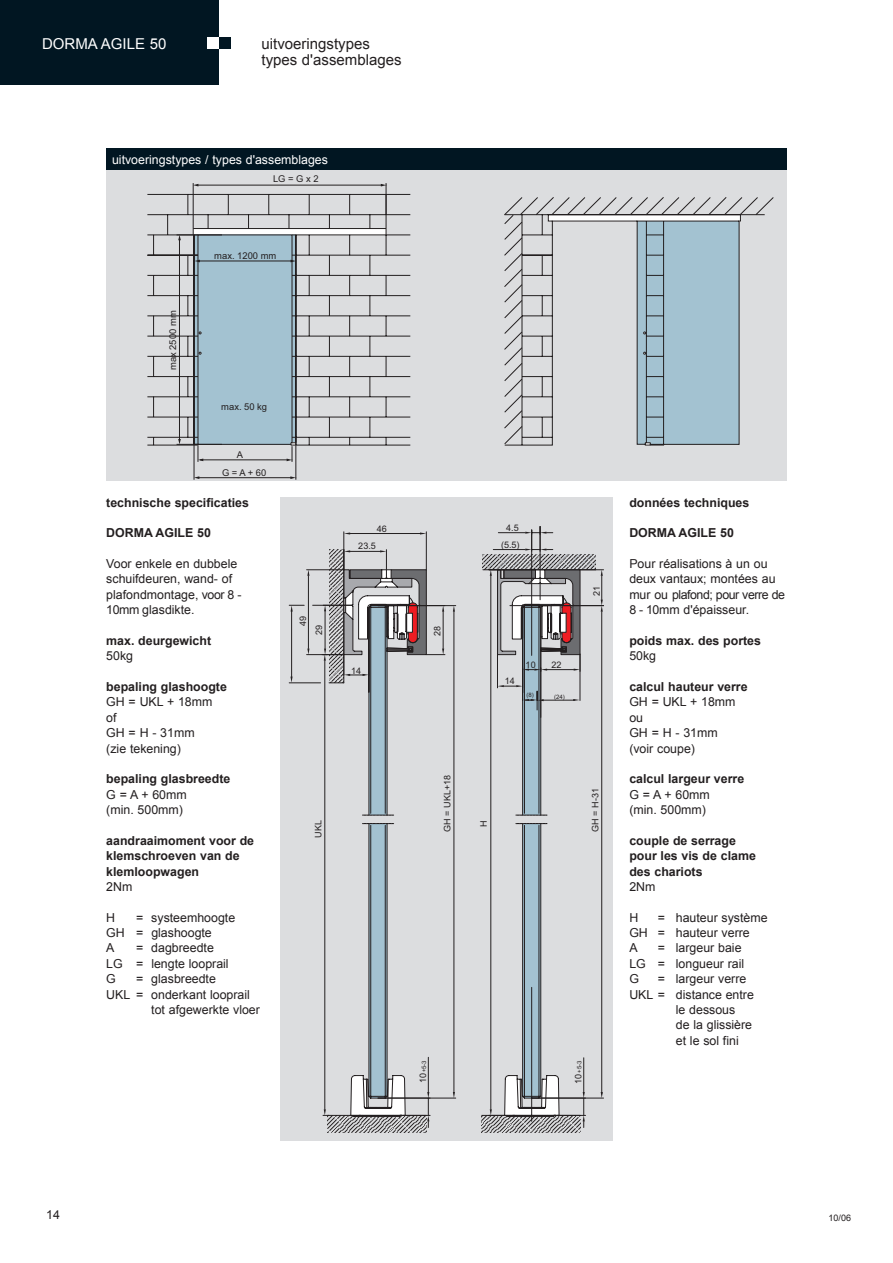
<style>
.page{position:relative;width:893px;height:1263px;background:#fff}
.page>*{position:absolute;margin:0;border:0;box-sizing:border-box;transform-origin:0 0}
.t1{font:15px/16.5px "Arial";color:#231f20}
.t2{font:15px "Arial";color:#fff}
.t3{font:12.3px/15.3px "Arial";color:#231f20}
.t4{font:700 12.3px/15.3px "Arial";color:#231f20}
.t5{font:12.3px "Arial";color:#fff}
.t6{font:9.45px "Arial";color:#231f20}
.t7{font:9px/16.8px "Arial";color:#231f20;text-align:center}
.t8{font:6px "Arial";color:#231f20}
.s1{font-size:9px}
</style>
<div class="page">
<div style="left:0;top:0;width:219px;height:85px;background:#011622"></div>
<div style="left:219px;top:37px;width:12px;height:11px;background:#011622"></div>
<div style="left:207px;top:37px;width:12px;height:11px;background:#fff"></div>
<div style="left:106px;top:168px;width:681px;height:312px;background:#dcdddf"></div>
<svg style="left:147px;top:194px;width:264px;height:251px"></svg>
<svg style="left:193px;top:183px;width:193px;height:297px"></svg>
<svg style="left:198px;top:458px;width:5px;height:3px"></svg>
<svg style="left:504px;top:197px;width:270px;height:247px"></svg>
<svg style="left:194px;top:234px;width:102px;height:211px;background:#9cb9c7"></svg>
<hr style="left:179px;top:239px;width:1px;height:201px;background:#231f20">
<svg style="left:178px;top:439px;width:3px;height:5px"></svg>
<hr style="left:177px;top:444px;width:45px;height:1px;background:#231f20">
<hr style="left:177px;top:235px;width:45px;height:1px;background:#231f20">
<div style="left:106px;top:149px;width:681px;height:21px;background:#011622"></div>
<div style="left:281px;top:497px;width:331px;height:644px;background:#dcdddf"></div>
<svg style="left:328px;top:1116px;width:98px;height:16px"></svg>
<svg style="left:482px;top:1117px;width:98px;height:15px"></svg>
<hr style="left:325px;top:661px;width:1px;height:448px;background:#231f20">
<svg style="left:323px;top:1109px;width:6px;height:7px"></svg>
<hr style="left:328px;top:1115px;width:98px;height:1px;background:#231f20">
<hr style="left:378px;top:1098px;width:78px;height:1px;background:#231f20">
<hr style="left:454px;top:612px;width:1px;height:480px;background:#231f20">
<svg style="left:453px;top:1092px;width:2px;height:6px"></svg>
<svg style="left:351px;top:823px;width:79px;height:304px"></svg>
<hr style="left:532px;top:1098px;width:72px;height:1px;background:#231f20">
<hr style="left:601px;top:612px;width:1px;height:482px;background:#231f20">
<hr style="left:482px;top:1115px;width:98px;height:1px;background:#231f20">
<hr style="left:491px;top:576px;width:1px;height:533px;background:#231f20">
<svg style="left:489px;top:823px;width:97px;height:304px"></svg>
<hr style="left:307px;top:654px;width:37px;height:1px;background:#231f20">
<hr style="left:308px;top:576px;width:1px;height:72px;background:#231f20">
<svg style="left:307px;top:648px;width:2px;height:7px"></svg>
<hr style="left:313px;top:605px;width:39px;height:1px;background:#231f20">
<hr style="left:291px;top:611px;width:1px;height:66px;background:#231f20">
<hr style="left:289px;top:682px;width:32px;height:1px;background:#231f20">
<svg style="left:290px;top:677px;width:3px;height:6px"></svg>
<svg style="left:289px;top:605px;width:15px;height:6px"></svg>
<hr style="left:307px;top:569px;width:37px;height:1px;background:#231f20">
<svg style="left:322px;top:526px;width:282px;height:290px"></svg>
<p class="t2" style="left:42px;top:34px;width:126px">DORMA AGILE 50</p>
<p class="t1" style="left:261px;top:35px;width:142px">uitvoeringstypes types d'assemblages</p>
<p class="t5" style="left:112px;top:152px;width:217px">uitvoeringstypes / types d'assemblages</p>
<p class="t6" style="left:273px;top:172px;width:47px">LG = G x 2</p>
<p class="t6" style="left:167px;top:370px;width:61px;rotate:-90deg">max 2500 mm</p>
<p class="t6" style="left:214px;top:249px;width:64px">max. 1200 mm</p>
<p class="t6" style="left:221px;top:400px;width:47px">max. 50 kg</p>
<p class="t6" style="left:237px;top:449px;width:8px">A</p>
<p class="t6" style="left:222px;top:467px;width:46px">G = A + 60</p>
<p class="t4" style="left:106px;top:495px;width:144px">technische specificaties</p>
<p class="t4" style="left:106px;top:526px;width:106px">DORMA AGILE 50</p>
<p class="t3" style="left:106px;top:556px;width:137px">Voor enkele en dubbele schuifdeuren, wand- of plafondmontage, voor 8 -<br>10mm glasdikte.</p>
<p class="t4" style="left:106px;top:633px;width:106px">max. deurgewicht</p>
<p class="t3" style="left:106px;top:648px;width:28px">50kg</p>
<p class="t4" style="left:106px;top:679px;width:122px">bepaling glashoogte</p>
<p class="t3" style="left:106px;top:695px;width:108px">GH = UKL + 18mm of<br>GH = H - 31mm (zie tekening)</p>
<p class="t4" style="left:106px;top:772px;width:126px">bepaling glasbreedte</p>
<p class="t3" style="left:106px;top:787px;width:82px">G = A + 60mm (min. 500mm)</p>
<p class="t4" style="left:106px;top:833px;width:149px">aandraaimoment voor de klemschroeven van de klemloopwagen</p>
<p class="t3" style="left:106px;top:879px;width:28px">2Nm</p>
<p class="t3" style="left:106px;top:910px;width:10px">H</p>
<p class="t3" style="left:106px;top:910px;width:130px;text-indent:30px">= systeemhoogte<br>GH = glashoogte<br>A</p>
<p class="t3" style="left:106px;top:941px;width:124px;text-indent:30px">= dagbreedte<br>LG = lengte looprail<br>G</p>
<p class="t3" style="left:136px;top:971px;width:81px">= glasbreedte</p>
<p class="t3" style="left:106px;top:987px;width:145px">UKL = onderkant looprail</p>
<p class="t3" style="left:151px;top:1002px;width:110px">tot afgewerkte vloer</p>
<p class="t7" style="left:377px;top:520px;width:12px">46</p>
<p class="t7" style="left:358px;top:538px;width:19px">23.5</p>
<p class="t7" style="left:295px;top:635px;width:21px;line-height:15.9px;text-align:left;text-indent:9px;rotate:-90deg">49<br>29</p>
<p class="t7" style="left:429px;top:636px;width:12px;rotate:-90deg">28</p>
<p class="t7" style="left:351px;top:662px;width:12px">14</p>
<p class="t7" style="left:501px;top:520px;width:20px">4.5 (5.5)</p>
<p class="t7" style="left:505px;top:672px;width:12px">14</p>
<p class="t7" style="left:526px;top:657px;width:12px">10</p>
<p class="t8" style="left:526px;top:691px;width:9px">(8)</p>
<p class="t7" style="left:551px;top:657px;width:12px">22</p>
<p class="t8" style="left:554px;top:692px;width:12px">(24)</p>
<p class="t7" style="left:588px;top:596px;width:12px;rotate:-90deg">21</p>
<p class="t7" style="left:310px;top:837px;width:19px;rotate:-90deg">UKL</p>
<p class="t7" style="left:439px;top:831px;width:58px;rotate:-90deg">GH = UKL+18</p>
<p class="t7" style="left:475px;top:827px;width:8px;rotate:-90deg">H</p>
<p class="t7" style="left:587px;top:831px;width:45px;rotate:-90deg">GH = H-31</p>
<p class="t8" style="left:420px;top:1083px;width:25px;rotate:-90deg"><span class="s1">10</span> +5-3</p>
<p class="t8" style="left:575px;top:1084px;width:25px;rotate:-90deg"><span class="s1">10</span> +5-3</p>
<p class="t4" style="left:629px;top:495px;width:121px">données techniques</p>
<p class="t4" style="left:629px;top:526px;width:106px">DORMA AGILE 50</p>
<p class="t3" style="left:629px;top:556px;width:157px">Pour réalisations à un ou deux vantaux; montées au mur ou plafond; pour verre de<br>8 - 10mm d'épaisseur.</p>
<p class="t4" style="left:629px;top:633px;width:133px">poids max. des portes</p>
<p class="t3" style="left:629px;top:648px;width:28px">50kg</p>
<p class="t4" style="left:629px;top:679px;width:120px">calcul hauteur verre</p>
<p class="t3" style="left:629px;top:695px;width:108px">GH = UKL + 18mm ou<br>GH = H - 31mm (voir coupe)</p>
<p class="t4" style="left:629px;top:772px;width:116px">calcul largeur verre</p>
<p class="t3" style="left:629px;top:787px;width:82px">G = A + 60mm (min. 500mm)</p>
<p class="t4" style="left:629px;top:833px;width:128px">couple de serrage pour les vis de clame des chariots</p>
<p class="t3" style="left:629px;top:879px;width:28px">2Nm</p>
<p class="t3" style="left:629px;top:910px;width:10px">H</p>
<p class="t3" style="left:629px;top:910px;width:140px;text-indent:29px">= hauteur système<br>GH = hauteur verre<br>A</p>
<p class="t3" style="left:629px;top:941px;width:116px;text-indent:29px">= largeur baie<br>LG = longueur rail<br>G</p>
<p class="t3" style="left:658px;top:971px;width:90px">= largeur verre</p>
<p class="t3" style="left:629px;top:987px;width:126px">UKL = distance entre</p>
<p class="t3" style="left:676px;top:1002px;width:61px">le dessous</p>
<p class="t3" style="left:676px;top:1017px;width:78px">de la glissière</p>
<p class="t3" style="left:676px;top:1033px;width:64px">et le sol fini</p>
<p class="t3" style="left:46px;top:1207px;width:15px">14</p>
<p class="t7" style="left:829px;top:1209px;width:24px">10/06</p>
</div>
